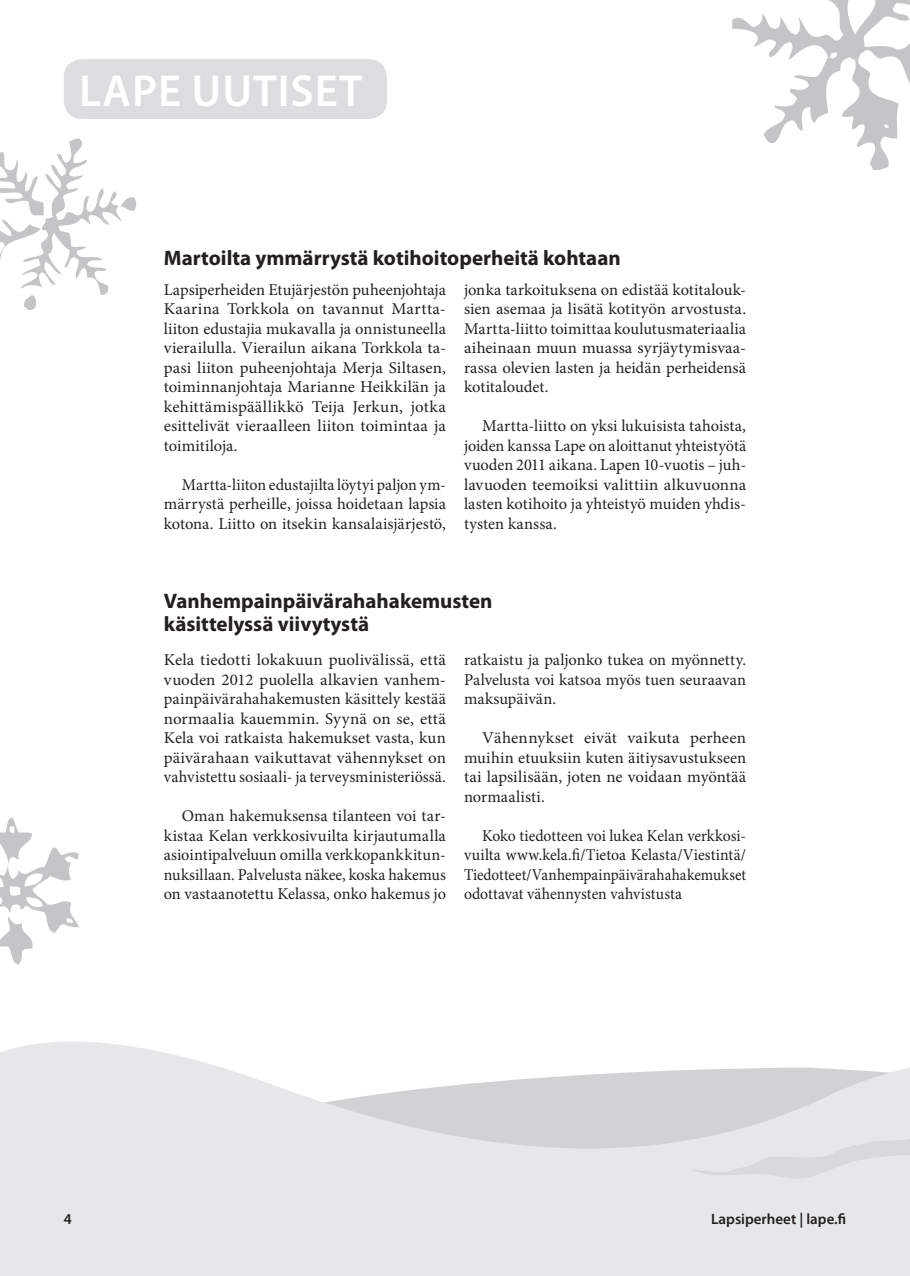
<style>
.page{position:relative;width:910px;height:1276px;background:#fff}
.page>*{position:absolute;margin:0;border:0;box-sizing:border-box;transform-origin:0 0}
.t1{font:600 45px "Myriad Pro";color:#fff}
.t2{font:700 21px/22.5px "Myriad Pro";color:#231f20}
.t3{font:16.5px/19.5px "Minion Pro";letter-spacing:.005em;color:#231f20;text-align:justify}
.t4{font:16.5px/19.5px "Minion Pro";letter-spacing:.005em;color:#231f20;text-align:justify;scale:.95 1}
.t5{font:600 15px "Myriad Pro";color:#231f20}
</style>
<div class="page">
<svg style="left:0;top:1041px;width:910px;height:235px;background:#e6e7e9"></svg>
<svg style="left:692px;top:1110px;width:218px;height:72px;background:#e1e2e4"></svg>
<svg style="left:732px;top:0;width:178px;height:170px"></svg>
<svg style="left:0;top:138px;width:137px;height:172px"></svg>
<svg style="left:0;top:817px;width:79px;height:147px"></svg>
<div style="left:64px;top:59px;width:323px;height:60px;background:#dcdddf;border-radius:18px"></div>
<h1 class="t1" style="left:79px;top:62px;width:26px">lape</h1>
<h1 class="t1" style="left:191px;top:62px;width:25px">uutiset</h1>
<p class="t2" style="left:164px;top:246px;width:458px">Martoilta ymmärrystä kotihoitoperheitä kohtaan</p>
<p class="t3" style="left:164px;top:280px;width:284px">Lapsiperheiden Etujärjestön puheenjohtaja Kaarina Torkkola on tavannut Martta&shy;liiton edustajia mukavalla ja onnistuneella vierailulla. Vierailun aikana Torkkola ta&shy;pasi liiton puheenjohtaja Merja Siltasen, toiminnanjohtaja Marianne Heikkilän ja kehittämispäällikkö Teija Jerkun, jotka esittelivät vieraalleen liiton toimintaa ja toimitiloja.</p>
<p class="t3" style="left:164px;top:475px;width:284px;text-indent:18px">Martta-liiton edustajilta löytyi paljon ym&shy;märrystä perheille, joissa hoidetaan lapsia kotona. Liitto on itsekin kansalaisjärjestö,</p>
<p class="t3" style="left:464px;top:280px;width:284px">jonka tarkoituksena on edistää kotitalouk&shy;sien asemaa ja lisätä kotityön arvostusta.<br>Martta-liitto toimittaa koulutusmateriaalia aiheinaan muun muassa syrjäytymisvaa&shy;rassa olevien lasten ja heidän perheidensä kotitaloudet.</p>
<p class="t3" style="left:464px;top:416px;width:284px;text-indent:18px">Martta-liitto on yksi lukuisista tahoista, joiden kanssa Lape on aloittanut yhteistyötä vuoden 2011 aikana. Lapen 10-vuotis – juh&shy;lavuoden teemoiksi valittiin alkuvuonna lasten kotihoito ja yhteistyö muiden yhdis&shy;tysten kanssa.</p>
<p class="t2" style="left:164px;top:589px;width:330px">Vanhempainpäivärahahakemusten käsittelyssä viivytystä</p>
<p class="t3" style="left:164px;top:650px;width:284px">Kela tiedotti lokakuun puolivälissä, että vuoden 2012 puolella alkavien vanhem&shy;painpäivärahahakemusten käsittely kestää normaalia kauemmin. Syynä on se, että Kela voi ratkaista hakemukset vasta, kun päivärahaan vaikuttavat vähennykset on vahvistettu sosiaali- ja terveysministeriössä.</p>
<p class="t3" style="left:164px;top:806px;width:284px;text-indent:18px">Oman hakemuksensa tilanteen voi tar&shy;kistaa Kelan verkkosivuilta kirjautumalla asiointipalveluun omilla verkkopankkitun&shy;nuksillaan. Palvelusta näkee, koska hakemus on vastaanotettu Kelassa, onko hakemus jo</p>
<p class="t3" style="left:464px;top:650px;width:284px">ratkaistu ja paljonko tukea on myönnetty.<br>Palvelusta voi katsoa myös tuen seuraavan maksupäivän.</p>
<p class="t3" style="left:464px;top:728px;width:284px;text-indent:18px">Vähennykset eivät vaikuta perheen muihin etuuksiin kuten äitiysavustukseen tai lapsilisään, joten ne voidaan myöntää normaalisti.</p>
<p class="t4" style="left:464px;top:826px;width:298px;text-indent:18px">Koko tiedotteen voi lukea Kelan verkkosi&shy;vuilta www.kela.fi/Tietoa Kelasta/Viestintä/ Tiedotteet/Vanhempainpäivärahahakemukset odottavat vähennysten vahvistusta</p>
<p class="t5" style="left:64px;top:1209px;width:10px">4</p>
<p class="t5" style="left:711px;top:1209px;width:136px">Lapsiperheet | lape.fi</p>
</div>
